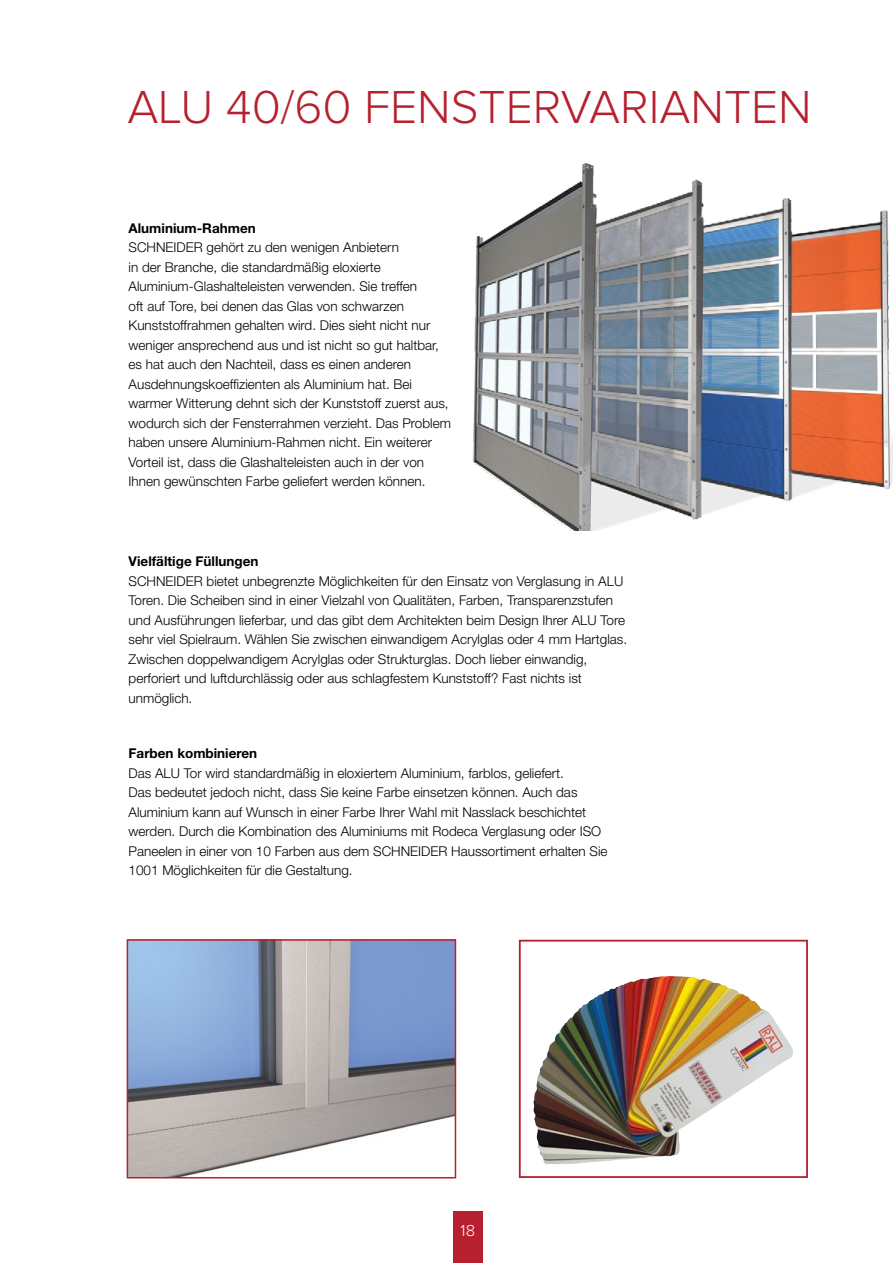
<style>
.page{position:relative;width:893px;height:1263px;background:#fff}
.page>*{position:absolute;margin:0;border:0;box-sizing:border-box;transform-origin:0 0}
.t1{font:300 48px "Proxima Nova A";color:#b7202e}
.t2{font:300 16.5px "Proxima Nova A";color:#fff}
.t3{font:300 13.5px/19.5px "Helvetica Neue LT Std";color:#000}
.t4{font:700 13.5px "Helvetica Neue LT Std";color:#000}
</style>
<div class="page">
<div style="left:453px;top:1211px;width:30px;height:52px;background:#b7202e"></div>
<img style="left:472px;top:163px;width:421px;height:367px">
<img style="left:130px;top:942px;width:323px;height:233px">
<div style="left:127px;top:939px;width:329px;height:239px;border:2px solid #b7202e"></div>
<img style="left:533px;top:976px;width:260px;height:188px">
<div style="left:519px;top:940px;width:289px;height:238px;border:2px solid #b7202e"></div>
<h1 class="t1" style="left:128px;top:81px;width:686px">ALU 40/60 FENSTERVARIANTEN</h1>
<p class="t4" style="left:129px;top:220px;width:129px">Aluminium-Rahmen</p>
<p class="t3" style="left:129px;top:238px;width:324px">SCHNEIDER gehört zu den wenigen Anbietern<br>in der Branche, die standardmäßig eloxierte Aluminium-Glashalteleisten verwenden. Sie treffen<br>oft auf Tore, bei denen das Glas von schwarzen Kunststoffrahmen gehalten wird. Dies sieht nicht nur weniger ansprechend aus und ist nicht so gut haltbar, es hat auch den Nachteil, dass es einen anderen Ausdehnungskoeffizienten als Aluminium hat. Bei warmer Witterung dehnt sich der Kunststoff zuerst aus, wodurch sich der Fensterrahmen verzieht. Das Problem haben unsere Aluminium-Rahmen nicht. Ein weiterer Vorteil ist, dass die Glashalteleisten auch in der von Ihnen gewünschten Farbe geliefert werden können.</p>
<p class="t4" style="left:129px;top:553px;width:131px">Vielfältige Füllungen</p>
<p class="t3" style="left:129px;top:571px;width:500px">SCHNEIDER bietet unbegrenzte Möglichkeiten für den Einsatz von Verglasung in ALU Toren. Die Scheiben sind in einer Vielzahl von Qualitäten, Farben, Transparenzstufen und Ausführungen lieferbar, und das gibt dem Architekten beim Design Ihrer ALU Tore sehr viel Spielraum. Wählen Sie zwischen einwandigem Acrylglas oder 4 mm Hartglas.<br>Zwischen doppelwandigem Acrylglas oder Strukturglas. Doch lieber einwandig, perforiert und luftdurchlässig oder aus schlagfestem Kunststoff? Fast nichts ist unmöglich.</p>
<p class="t4" style="left:129px;top:745px;width:130px">Farben kombinieren</p>
<p class="t3" style="left:129px;top:763px;width:480px">Das ALU Tor wird standardmäßig in eloxiertem Aluminium, farblos, geliefert.<br>Das bedeutet jedoch nicht, dass Sie keine Farbe einsetzen können. Auch das Aluminium kann auf Wunsch in einer Farbe Ihrer Wahl mit Nasslack beschichtet werden. Durch die Kombination des Aluminiums mit Rodeca Verglasung oder ISO Paneelen in einer von 10 Farben aus dem SCHNEIDER Haussortiment erhalten Sie 1001 Möglichkeiten für die Gestaltung.</p>
<p class="t2" style="left:460px;top:1221px;width:16px">18</p>
</div>
